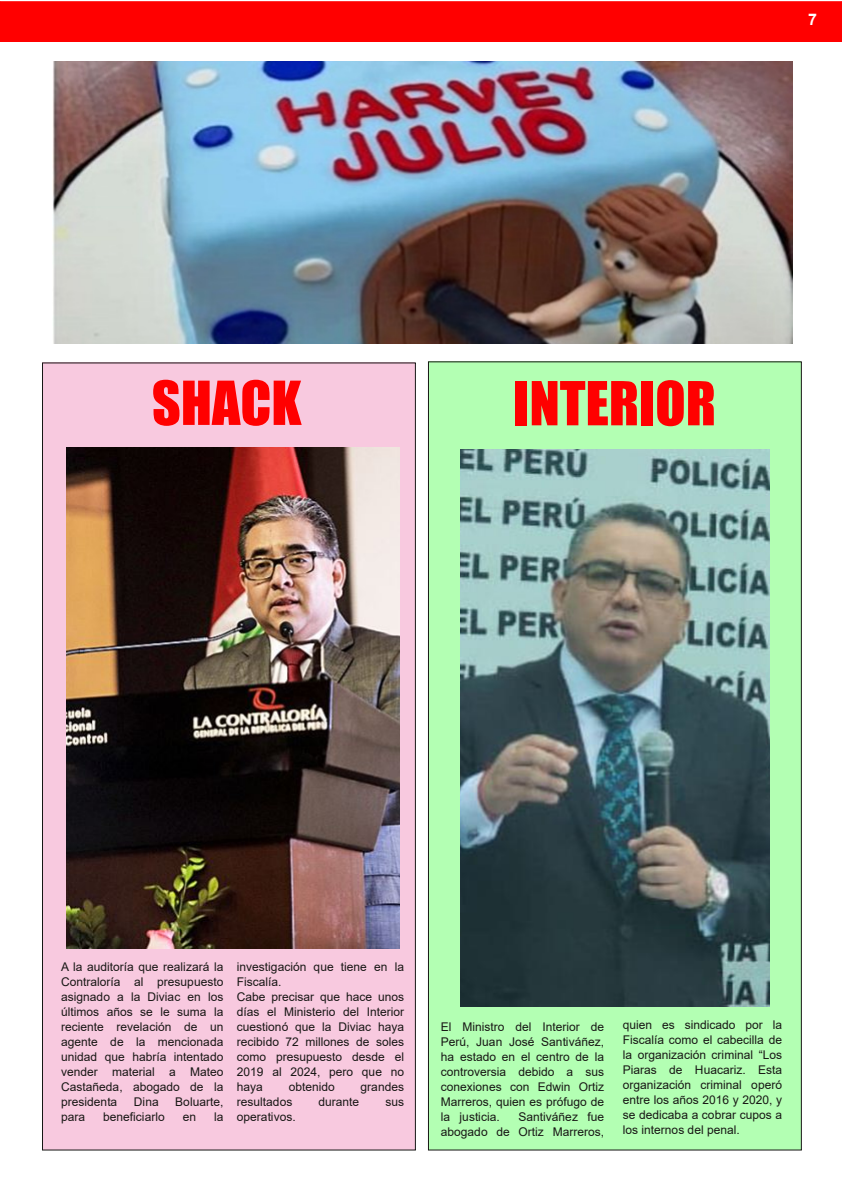
<style>
.page{position:relative;width:842px;height:1191px;background:#fff}
.page>*{position:absolute;margin:0;border:0;box-sizing:border-box;transform-origin:0 0}
.t1{font:56px "Impact";color:#f00}
.t2{font:700 16px "Arial";color:#fff}
.t3{font:12px/15px "Arial";color:#181715;text-align:justify}
</style>
<div class="page">
<div style="left:0;top:2px;width:841px;height:39px;background:#f00"></div>
<div style="left:0;top:1px;width:842px;height:41px;border:1px solid #f00"></div>
<div style="left:42px;top:363px;width:373px;height:787px;background:#f8c9df"></div>
<div style="left:428px;top:362px;width:373px;height:788px;background:#b3ffb3"></div>
<img style="left:67px;top:448px;width:333px;height:500px">
<img style="left:461px;top:450px;width:308px;height:556px">
<img style="left:52px;top:61px;width:740px;height:282px">
<h1 class="t1" style="left:152px;top:368px;width:151px">SHACK</h1>
<h2 class="t2" style="left:808px;top:10px;width:10px">7</h2>
<h1 class="t1" style="left:513px;top:369px;width:204px">INTERIOR</h1>
<p class="t3" style="left:61px;top:959px;width:164px">A la auditoría que realizará la Contraloría al presupuesto asignado a la Diviac en los últimos años se le suma la reciente revelación de un agente de la mencionada unidad que habría intentado vender material a Mateo Castañeda, abogado de la presidenta</p>
<p class="t3" style="left:134px;top:1094px;width:26px">Dina</p>
<p class="t3" style="left:175px;top:1094px;width:50px">Boluarte,</p>
<p class="t3" style="left:61px;top:1109px;width:26px">para</p>
<p class="t3" style="left:103px;top:1109px;width:63px">beneficiarlo</p>
<p class="t3" style="left:183px;top:1109px;width:15px">en</p>
<p class="t3" style="left:214px;top:1109px;width:11px">la</p>
<p class="t3" style="left:237px;top:959px;width:169px;text-align:left">investigación que tiene en la<br>Fiscalía.<br>Cabe precisar que hace unos días el Ministerio del Interior cuestionó que la Diviac haya recibido 72 millones de soles como presupuesto desde el<br>2019 al 2024, pero que no haya</p>
<p class="t3" style="left:289px;top:1079px;width:48px">obtenido</p>
<p class="t3" style="left:361px;top:1079px;width:45px">grandes</p>
<p class="t3" style="left:237px;top:1094px;width:57px">resultados</p>
<p class="t3" style="left:318px;top:1094px;width:42px">durante</p>
<p class="t3" style="left:385px;top:1094px;width:20px">sus</p>
<p class="t3" style="left:237px;top:1109px;width:60px">operativos.</p>
<p class="t3" style="left:441px;top:1019px;width:165px">El Ministro del Interior de Perú, Juan José Santiváñez, ha estado en el centro de la controversia debido a sus conexiones con Edwin Ortiz Marreros, quien es prófugo de la justicia.</p>
<p class="t3" style="left:441px;top:1109px;width:165px;text-align:right">Santiváñez fue<br>abogado de Ortiz Marreros,</p>
<p class="t3" style="left:623px;top:1016px;width:161px">quien es sindicado por la Fiscalía como el cabecilla de la organización criminal “Los Piaras de Huacariz. Esta organización criminal operó entre los años 2016 y 2020, y se dedicaba a cobrar cupos a los internos del penal.</p>
</div>
